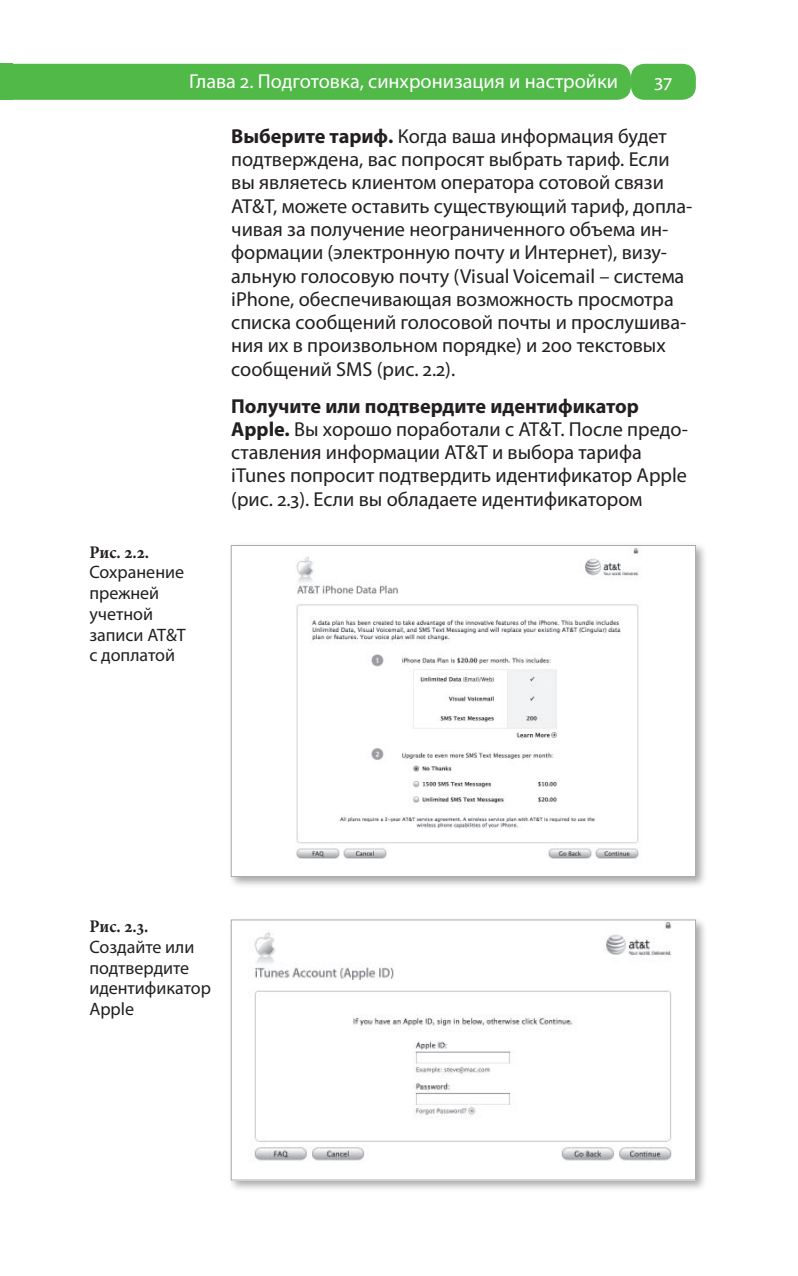
<style>
.page{position:relative;width:798px;height:1276px;background:#fff}
.page>*{position:absolute;margin:0;border:0;box-sizing:border-box;transform-origin:0 0}
.t1{font:20.25px/23.4px "Myriad Pro";color:#231f20}
.t2{font:20.25px "Myriad Pro";color:#fff}
.t3{font:18px/20.7px "Myriad Pro";color:#231f20}
.t4{font:700 17.78px "Minion Pro";color:#231f20;scale:.95 1}
.s1{font-weight:700}
</style>
<div class="page">
<div style="left:0;top:64px;width:630px;height:36px;background:#51b948;border-radius:14px"></div>
<div style="left:630px;top:64px;width:65px;height:36px;background:#51b948;border-radius:14px"></div>
<div style="left:0;top:64px;width:13px;height:36px;background:#51b948"></div>
<div style="left:226px;top:541px;width:482px;height:349px;background:#231f20;opacity:.4"></div>
<img style="left:233px;top:547px;width:460px;height:328px">
<div style="left:231px;top:545px;width:464px;height:332px;border:1px solid #a8a9ad"></div>
<div style="left:226px;top:915px;width:482px;height:279px;background:#231f20;opacity:.4"></div>
<img style="left:233px;top:921px;width:460px;height:257px">
<div style="left:231px;top:919px;width:464px;height:261px;border:1px solid #a8a9ad"></div>
<p class="t2" style="left:189px;top:69px;width:430px">Глава 2. Подготовка, синхронизация и настройки</p>
<p class="t2" style="left:654px;top:69px;width:19px">37</p>
<p class="t1" style="left:231px;top:124px;width:462px"><span class="s1">Выберите тариф.</span> Когда ваша информация будет подтверждена, вас попросят выбрать тариф. Если вы являетесь клиентом оператора сотовой связи AT&amp;T, можете оставить существующий тариф, допла&shy;чивая за получение неограниченного объема ин&shy;формации (электронную почту и Интернет), визу&shy;альную голосовую почту (Visual Voicemail – система iPhone, обеспечивающая возможность просмотра списка сообщений голосовой почты и прослушива&shy;ния их в произвольном порядке) и 200 текстовых сообщений SMS (рис. 2.2).</p>
<p class="t1" style="left:231px;top:394px;width:458px"><span class="s1">Получите или подтвердите идентификатор Apple.</span> Вы хорошо поработали с AT&amp;T. После предо&shy;ставления информации AT&amp;T и выбора тарифа iTunes попросит подтвердить идентификатор Apple (рис. 2.3). Если вы обладаете идентификатором</p>
<p class="t4" style="left:89px;top:539px;width:64px">Рис. 2.2.</p>
<p class="t3" style="left:89px;top:562px;width:98px">Сохранение прежней учетной записи AT&amp;T с доплатой</p>
<p class="t4" style="left:89px;top:914px;width:64px">Рис. 2.3.</p>
<p class="t3" style="left:89px;top:936px;width:123px">Создайте или подтвердите идентификатор<br>Apple</p>
</div>
